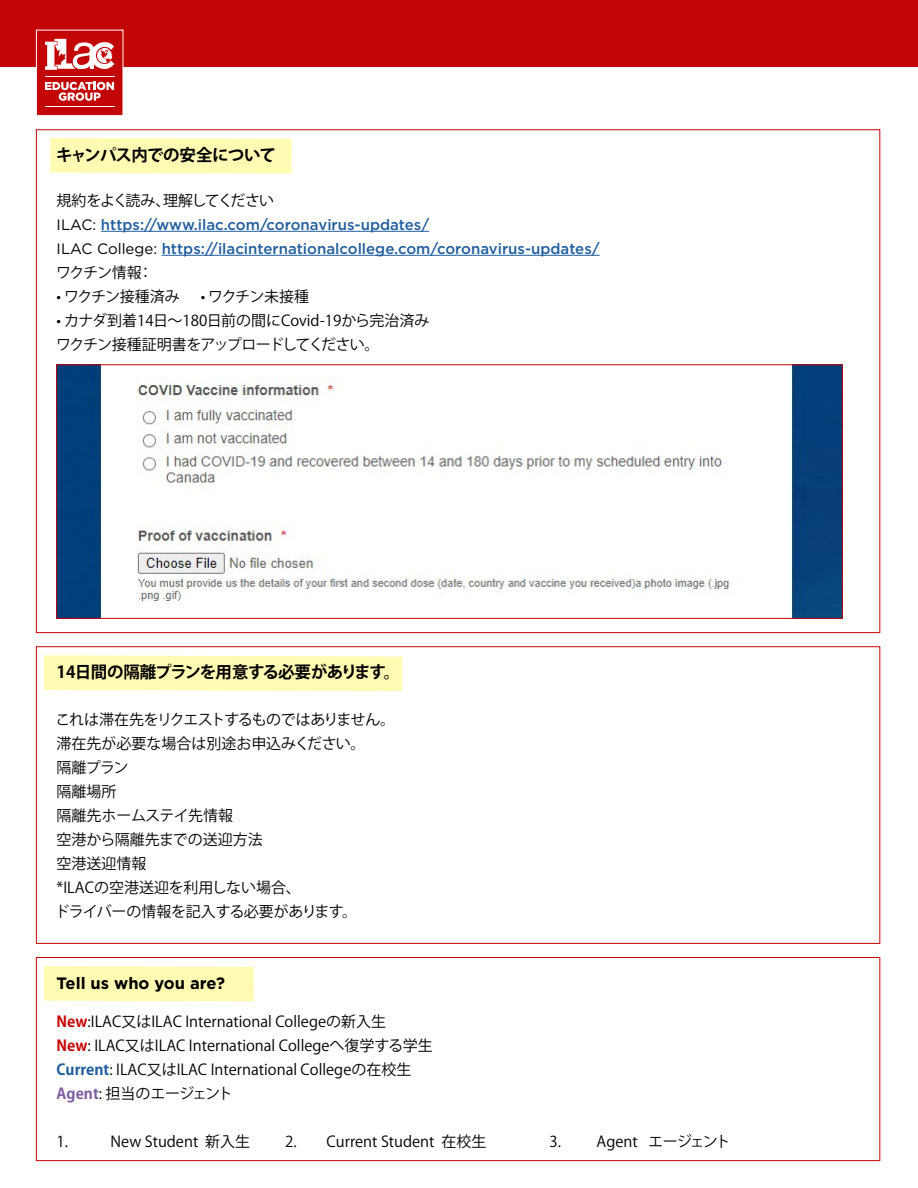
<style>
.page{position:relative;width:918px;height:1188px;background:#fff}
.page>*{position:absolute;margin:0;border:0;box-sizing:border-box;transform-origin:0 0}
.t1{font:700 16.5px "Koz Go Pr 6 N";letter-spacing:-.04em;color:#000}
.t2{font:700 16.5px "Gotham";color:#000}
.t3{font:15px/24px "Koz Go Pr 6 N";color:#000}
.t4{font:500 15px/24px "Gotham";color:#215e9e}
.t5{font:15px/24px "Koz Go Pr 6 N";letter-spacing:-.02em;color:#000}
.t6{font:15px "Koz Go Pr 6 N";letter-spacing:-.08em;color:#000}
.t7{font:15px "Koz Go Pr 6 N";letter-spacing:-.04em;color:#000}
.s1{font-weight:400;color:#000}
.s2{font-weight:700;color:#c40505}
.s3{font-weight:700;color:#215e9e}
.s4{font-weight:700;color:#7d5f9f}
</style>
<div class="page">
<div style="left:50px;top:138px;width:242px;height:35px;background:#fffbb3"></div>
<div style="left:44px;top:655px;width:358px;height:36px;background:#fffbb3"></div>
<div style="left:44px;top:966px;width:210px;height:35px;background:#fffbb3"></div>
<div style="left:0;top:0;width:918px;height:67px;background:#c40505"></div>
<div style="left:36px;top:30px;width:87px;height:86px;background:#c40505;border:1px solid #fff"></div>
<svg style="left:45px;top:39px;width:69px;height:31px"></svg>
<hr style="left:45px;top:76px;width:69px;height:1px;background:#fff">
<hr style="left:45px;top:106px;width:69px;height:1px;background:#fff">
<svg style="left:45px;top:82px;width:69px;height:19px"></svg>
<div style="left:36px;top:957px;width:844px;height:204px;border:1px solid #c40505"></div>
<hr style="left:101px;top:231px;width:328px;height:1px;background:#215e9e">
<hr style="left:162px;top:255px;width:438px;height:1px;background:#215e9e">
<img style="left:58px;top:366px;width:783px;height:251px">
<div style="left:56px;top:364px;width:787px;height:255px;border:1px solid #c40505"></div>
<p class="t1" style="left:56px;top:146px;width:221px">キャンパス内での安全について</p>
<p class="t6" style="left:57px;top:192px;width:219px">規約をよく読み、理解してください</p>
<p class="t4" style="left:57px;top:212px;width:545px"><span class="s1">ILAC:</span> https://www.ilac.com/coronavirus-updates/<br><span class="s1">ILAC College:</span> https://ilacinternationalcollege.com/coronavirus-updates/</p>
<p class="t3" style="left:56px;top:261px;width:99px">ワクチン情報：</p>
<p class="t5" style="left:57px;top:285px;width:125px">• ワクチン接種済み</p>
<p class="t7" style="left:201px;top:288px;width:110px">• ワクチン未接種</p>
<p class="t5" style="left:56px;top:309px;width:375px">• カナダ到着14日～180日前の間にCovid-19から完治済みワクチン接種証明書をアップロードしてください。</p>
<p class="t1" style="left:57px;top:662px;width:345px">14日間の隔離プランを用意する必要があります。</p>
<p class="t3" style="left:55px;top:708px;width:342px">これは滞在先をリクエストするものではありません。滞在先が必要な場合は別途お申込みください。<br>隔離プラン<br>隔離場所<br>隔離先ホームステイ先情報<br>空港から隔離先までの送迎方法<br>空港送迎情報<br>*ILACの空港送迎を利用しない場合、<br>ドライバーの情報を記入する必要があります。</p>
<p class="t2" style="left:57px;top:972px;width:170px">Tell us who you are?</p>
<p class="t3" style="left:57px;top:1010px;width:378px"><span class="s2">New</span>:ILAC又はILAC International Collegeの新入生<br><span class="s2">New</span>: ILAC又はILAC International Collegeへ復学する学生<span class="s3">Current</span>: ILAC又はILAC International Collegeの在校生<span class="s4">Agent</span>: 担当のエージェント</p>
<p class="t3" style="left:57px;top:1130px;width:13px">1.</p>
<p class="t3" style="left:111px;top:1130px;width:141px">New Student 新入生</p>
<p class="t3" style="left:285px;top:1130px;width:203px">2. Current Student 在校生</p>
<p class="t5" style="left:549px;top:1130px;width:183px">3. Agent エージェント</p>
</div>
